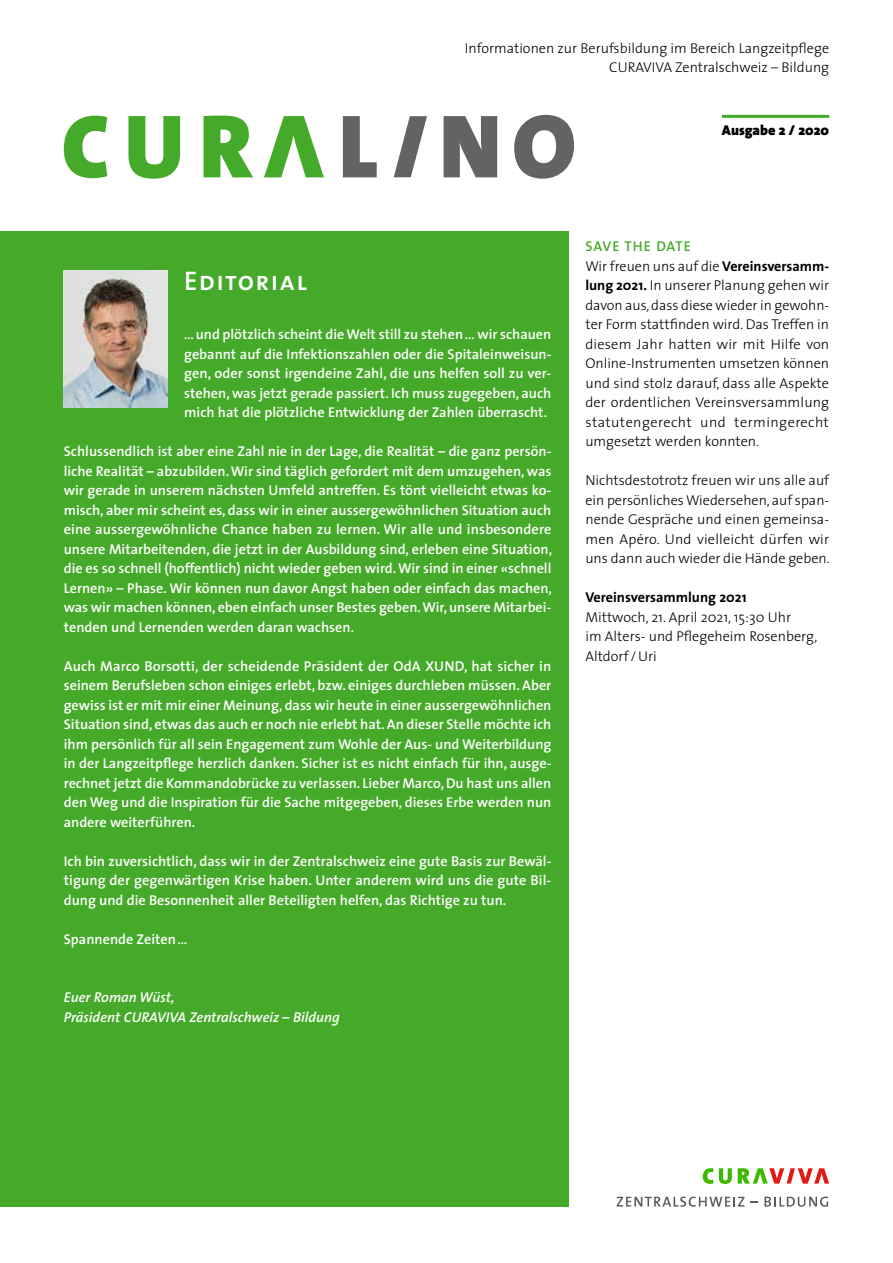
<style>
.page{position:relative;width:893px;height:1263px;background:#fff}
.page>*{position:absolute;margin:0;border:0;box-sizing:border-box;transform-origin:0 0}
.t1{font:27px "The Sans Semi Bold Caps";letter-spacing:.05em;color:#fff}
.t2{font:600 14.25px/19.5px "The Sans";color:#fff;text-align:justify}
.t3{font:300 14.25px/19.5px "The Sans";color:#000;text-align:justify}
.t4{font:italic 600 14.25px/19.5px "The Sans";color:#fff}
.t5{font:700 14.25px "The Sans";color:#000}
.t6{font:900 14.25px "The Sans";color:#000}
.t7{font:14.25px "The Sans Semi Bold Caps";letter-spacing:.065em;color:#45aa29}
.s1{font-weight:700}
</style>
<div class="page">
<div style="left:0;top:232px;width:568px;height:975px;background:#45aa29"></div>
<svg style="left:64px;top:116px;width:43px;height:62px"></svg>
<svg style="left:128px;top:116px;width:52px;height:63px"></svg>
<svg style="left:204px;top:116px;width:49px;height:61px"></svg>
<svg style="left:264px;top:116px;width:60px;height:61px"></svg>
<svg style="left:394px;top:116px;width:33px;height:61px"></svg>
<svg style="left:343px;top:116px;width:34px;height:61px"></svg>
<svg style="left:444px;top:116px;width:53px;height:61px;background:#7a7c7b"></svg>
<svg style="left:514px;top:115px;width:60px;height:64px"></svg>
<hr style="left:722px;top:115px;width:107px;height:3px;background:#45aa29">
<img style="left:64px;top:271px;width:103px;height:136px">
<svg style="left:703px;top:1168px;width:29px;height:16px"></svg>
<svg style="left:738px;top:1168px;width:91px;height:15px"></svg>
<svg style="left:617px;top:1196px;width:127px;height:11px"></svg>
<svg style="left:764px;top:1196px;width:64px;height:11px"></svg>
<p class="t3" style="left:465px;top:38px;width:366px;text-align:right">Informationen zur Berufsbildung im Bereich Langzeitpflege<br>CURAVIVA Zentralschweiz – Bildung</p>
<p class="t6" style="left:722px;top:118px;width:109px">Ausgabe 2 / 2020</p>
<h1 class="t1" style="left:184px;top:259px;width:124px">Editorial</h1>
<p class="t2" style="left:184px;top:324px;width:369px">… und plötzlich scheint dieWelt still zu stehen … wir schauen gebannt auf die Infektionszahlen oder die Spitaleinweisun&shy;gen, oder sonst irgendeine Zahl, die uns helfen soll zu ver&shy;stehen,was jetzt gerade passiert. Ich muss zugegeben, auch mich hat die plötzliche Entwicklung der Zahlen überrascht.</p>
<p class="t2" style="left:64px;top:441px;width:490px">Schlussendlich ist aber eine Zahl nie in der Lage, die Realität – die ganz persön&shy;liche Realität – abzubilden.Wir sind täglich gefordert mit dem umzugehen, was wir gerade in unserem nächsten Umfeld antreffen. Es tönt vielleicht etwas ko&shy;misch, aber mir scheint es, dass wir in einer aussergewöhnlichen Situation auch eine aussergewöhnliche Chance haben zu lernen. Wir alle und insbesondere unsere Mitarbeitenden, die jetzt in der Ausbildung sind, erleben eine Situation, die es so schnell (hoffentlich) nicht wieder geben wird.Wir sind in einer «schnell Lernen» – Phase. Wir können nun davor Angst haben oder einfach das machen, was wir machen können, eben einfach unser Bestes geben.Wir,unsere Mitarbei&shy;tenden und Lernenden werden daran wachsen.</p>
<p class="t2" style="left:64px;top:656px;width:489px">Auch Marco Borsotti, der scheidende Präsident der OdA XUND, hat sicher in seinem Berufsleben schon einiges erlebt, bzw. einiges durchleben müssen. Aber gewiss ist er mit mir einer Meinung,dass wir heute in einer aussergewöhnlichen Situation sind, etwas das auch er noch nie erlebt hat.An dieser Stelle möchte ich ihm persönlich für all sein Engagement zum Wohle der Aus- und Weiterbildung in der Langzeitpflege herzlich danken. Sicher ist es nicht einfach für ihn, ausge&shy;rechnet jetzt die Kommandobrücke zu verlassen. Lieber Marco,Du hast uns allen den Weg und die Inspiration für die Sache mitgegeben, dieses Erbe werden nun andere weiterführen.</p>
<p class="t2" style="left:64px;top:851px;width:489px">Ich bin zuversichtlich, dass wir in der Zentralschweiz eine gute Basis zur Bewäl&shy;tigung der gegenwärtigen Krise haben. Unter anderem wird uns die gute Bil&shy;dung und die Besonnenheit aller Beteiligten helfen, das Richtige zu tun.</p>
<p class="t2" style="left:64px;top:929px;width:125px">Spannende Zeiten …</p>
<p class="t4" style="left:64px;top:987px;width:277px">Euer Roman Wüst,<br>Präsident CURAVIVA Zentralschweiz – Bildung</p>
<p class="t7" style="left:585px;top:235px;width:107px">SAVE THE DATE</p>
<p class="t3" style="left:585px;top:256px;width:245px">Wir freuen uns auf die <span class="s1">Vereinsversamm&shy;lung 2021.</span> In unserer Planung gehen wir davon aus, dass diese wieder in gewohn&shy;ter Form stattfinden wird. Das Treffen in diesem Jahr hatten wir mit Hilfe von Online-Instrumenten umsetzen können und sind stolz darauf, dass alle Aspekte der ordentlichen Vereinsversammlung statutengerecht und termingerecht umgesetzt werden konnten.</p>
<p class="t3" style="left:585px;top:470px;width:246px">Nichtsdestotrotz freuen wir uns alle auf ein persönliches Wiedersehen, auf span&shy;nende Gespräche und einen gemeinsa&shy;men Apéro. Und vielleicht dürfen wir uns dann auch wieder die Hände geben.</p>
<p class="t5" style="left:585px;top:586px;width:163px">Vereinsversammlung 2021</p>
<p class="t3" style="left:585px;top:607px;width:233px;text-align:left">Mittwoch, 21. April 2021, 15:30 Uhr<br>im Alters- und Pflegeheim Rosenberg,<br>Altdorf /Uri</p>
</div>
